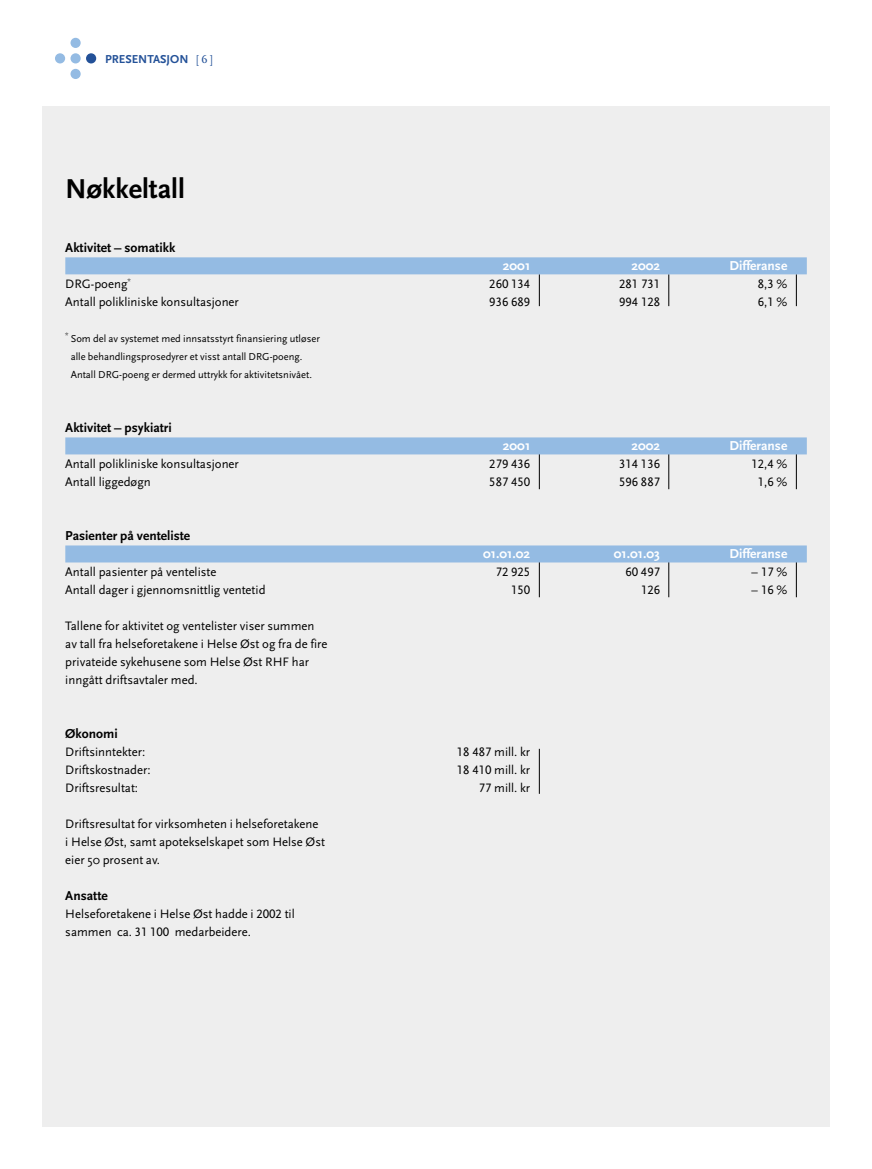
<style>
.page{position:relative;width:872px;height:1169px;background:#fff}
.page>*{position:absolute;margin:0;border:0;box-sizing:border-box;transform-origin:0 0}
.t1{font:700 28.5px "Scala Sans";color:#000}
.t2{font:700 13.5px "Scala Sans";color:#000}
.t3{font:700 13.5px "Scala Sans";color:#fff}
.t4{font:12.75px/18px "Scala Sans";color:#000}
.t5{font:12.75px "Scala Sans Caps";color:#000}
.t6{font:700 12px "Scala Sans";color:#235198}
.t7{font:10.5px/18px "Scala Sans";color:#000}
.t8{font:6.75px "Scala Sans";color:#000}
.s1{font-family:"Scala Caps";font-weight:400}
.s2{font-family:"Scala Sans Caps"}
</style>
<div class="page">
<div style="left:43px;top:106px;width:786px;height:1021px;background:#eee"></div>
<hr style="left:668px;top:274px;width:1px;height:32px;background:#000">
<hr style="left:668px;top:453px;width:1px;height:36px;background:#000">
<hr style="left:668px;top:561px;width:1px;height:36px;background:#000">
<hr style="left:796px;top:274px;width:1px;height:32px;background:#000">
<hr style="left:796px;top:453px;width:1px;height:36px;background:#000">
<hr style="left:796px;top:561px;width:1px;height:36px;background:#000">
<div style="left:70px;top:38px;width:11px;height:10px;background:#94bbe3;border-radius:50%"></div>
<div style="left:70px;top:53px;width:11px;height:10px;background:#94bbe3;border-radius:50%"></div>
<div style="left:55px;top:53px;width:10px;height:10px;background:#94bbe3;border-radius:50%"></div>
<div style="left:86px;top:53px;width:10px;height:10px;background:#235198;border-radius:50%"></div>
<div style="left:70px;top:69px;width:11px;height:10px;background:#94bbe3;border-radius:50%"></div>
<hr style="left:539px;top:274px;width:1px;height:32px;background:#000">
<hr style="left:539px;top:453px;width:1px;height:36px;background:#000">
<hr style="left:539px;top:561px;width:1px;height:36px;background:#000">
<hr style="left:539px;top:749px;width:1px;height:45px;background:#000">
<div style="left:65px;top:257px;width:741px;height:17px;background:#94bbe3"></div>
<div style="left:65px;top:437px;width:741px;height:17px;background:#94bbe3"></div>
<div style="left:65px;top:545px;width:741px;height:17px;background:#94bbe3"></div>
<p class="t6" style="left:105px;top:54px;width:109px">PRESENTASJON <span class="s1">[ 6 ]</span></p>
<h1 class="t1" style="left:65px;top:177px;width:121px">Nøkkeltall</h1>
<p class="t2" style="left:65px;top:242px;width:111px">Aktivitet – somatikk</p>
<p class="t3" style="left:503px;top:260px;width:29px">2001</p>
<p class="t3" style="left:631px;top:260px;width:30px">2002</p>
<p class="t3" style="left:729px;top:260px;width:59px">Differanse</p>
<p class="t4" style="left:65px;top:276px;width:67px">DRG-poeng<sup>*</sup></p>
<p class="t5" style="left:489px;top:276px;width:42px">260 134</p>
<p class="t5" style="left:619px;top:276px;width:42px">281 731</p>
<p class="t5" style="left:757px;top:276px;width:31px">8,3 %</p>
<p class="t4" style="left:65px;top:294px;width:175px">Antall polikliniske konsultasjoner</p>
<p class="t5" style="left:489px;top:294px;width:42px">936 689</p>
<p class="t5" style="left:619px;top:294px;width:42px">994 128</p>
<p class="t5" style="left:757px;top:294px;width:31px">6,1 %</p>
<p class="t8" style="left:65px;top:332px;width:5px">*</p>
<p class="t7" style="left:71px;top:330px;width:251px">Som del av systemet med innsatsstyrt finansiering utløser alle behandlingsprosedyrer et visst antall DRG-poeng.<br>Antall DRG-poeng er dermed uttrykk for aktivitetsnivået.</p>
<p class="t2" style="left:65px;top:422px;width:108px">Aktivitet – psykiatri</p>
<p class="t3" style="left:503px;top:440px;width:29px">2001</p>
<p class="t3" style="left:631px;top:440px;width:30px">2002</p>
<p class="t3" style="left:729px;top:440px;width:59px">Differanse</p>
<p class="t4" style="left:65px;top:456px;width:175px">Antall polikliniske konsultasjoner</p>
<p class="t5" style="left:489px;top:456px;width:42px">279 436</p>
<p class="t5" style="left:619px;top:456px;width:42px">314 136</p>
<p class="t5" style="left:751px;top:456px;width:37px">12,4 %</p>
<p class="t4" style="left:65px;top:474px;width:87px">Antall liggedøgn</p>
<p class="t5" style="left:489px;top:474px;width:42px">587 450</p>
<p class="t5" style="left:619px;top:474px;width:42px">596 887</p>
<p class="t5" style="left:757px;top:474px;width:31px">1,6 %</p>
<p class="t2" style="left:65px;top:530px;width:126px">Pasienter på venteliste</p>
<p class="t3" style="left:483px;top:548px;width:49px">01.01.02</p>
<p class="t3" style="left:614px;top:548px;width:48px">01.01.03</p>
<p class="t3" style="left:729px;top:548px;width:59px">Differanse</p>
<p class="t4" style="left:65px;top:564px;width:153px">Antall pasienter på venteliste</p>
<p class="t5" style="left:495px;top:564px;width:36px">72 925</p>
<p class="t5" style="left:625px;top:564px;width:36px">60 497</p>
<p class="t5" style="left:751px;top:564px;width:38px">– 17 %</p>
<p class="t4" style="left:65px;top:582px;width:202px">Antall dager i gjennomsnittlig ventetid</p>
<p class="t5" style="left:511px;top:582px;width:21px">150</p>
<p class="t5" style="left:641px;top:582px;width:21px">126</p>
<p class="t5" style="left:751px;top:582px;width:37px">– 16 %</p>
<p class="t4" style="left:65px;top:618px;width:263px">Tallene for aktivitet og ventelister viser summen av tall fra helseforetakene i Helse Øst og fra de fire privateide sykehusene som Helse Øst RHF har inngått driftsavtaler med.</p>
<p class="t2" style="left:65px;top:728px;width:54px">Økonomi</p>
<p class="t4" style="left:65px;top:744px;width:81px">Driftsinntekter:</p>
<p class="t4" style="left:457px;top:744px;width:75px"><span class="s2">18 487</span> mill. kr</p>
<p class="t4" style="left:65px;top:762px;width:87px">Driftskostnader:</p>
<p class="t4" style="left:457px;top:762px;width:75px"><span class="s2">18 410</span> mill. kr</p>
<p class="t4" style="left:65px;top:780px;width:74px">Driftsresultat:</p>
<p class="t4" style="left:478px;top:780px;width:53px"><span class="s2">77</span> mill. kr</p>
<p class="t4" style="left:65px;top:816px;width:261px">Driftsresultat for virksomheten i helseforetakene<br>i Helse Øst, samt apotekselskapet som Helse Øst eier 50 prosent av.</p>
<p class="t2" style="left:65px;top:890px;width:44px">Ansatte</p>
<p class="t4" style="left:65px;top:906px;width:231px">Helseforetakene i Helse Øst hadde i <span class="s2">2002</span> til sammen ca. <span class="s2">31 100</span> medarbeidere.</p>
</div>
